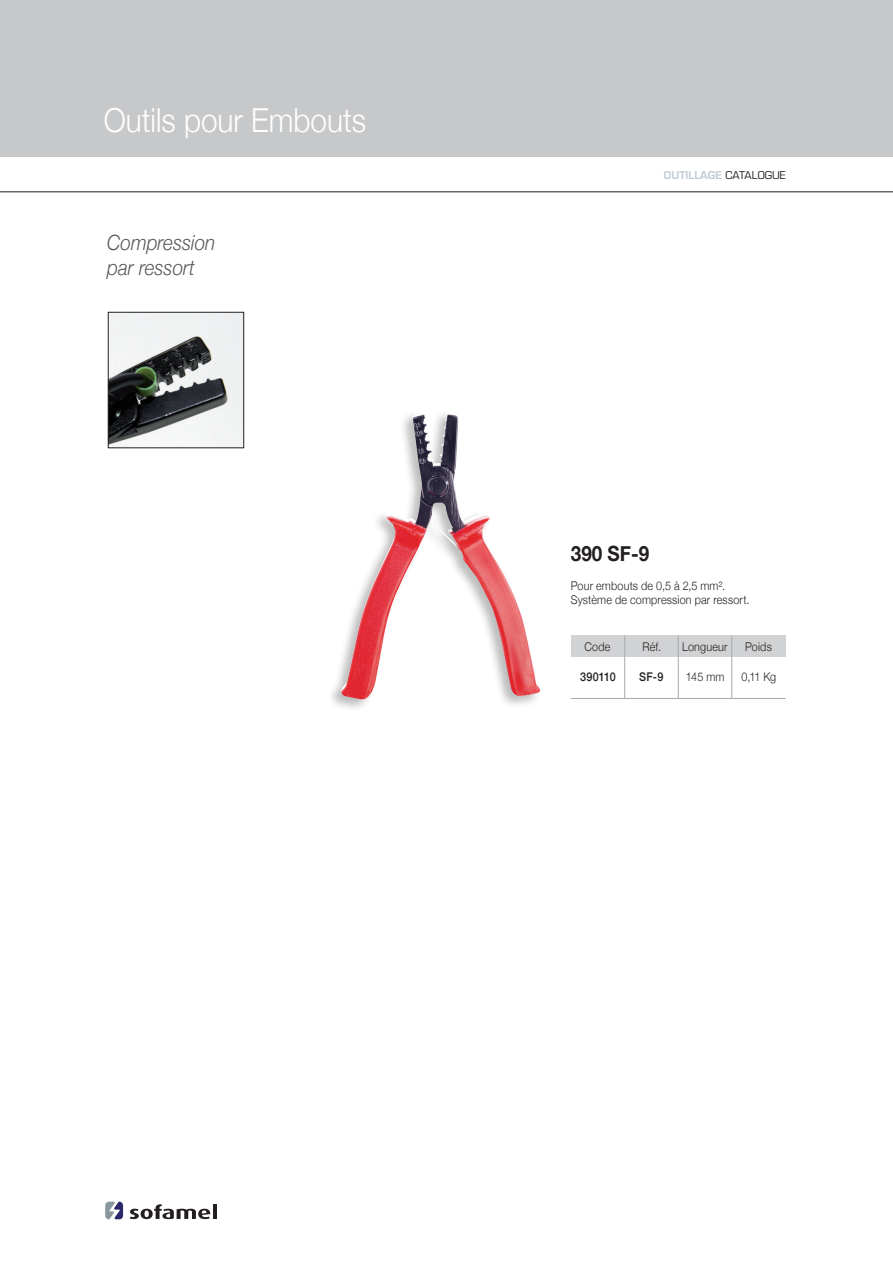
<style>
.page{position:relative;width:893px;height:1263px;background:#fff}
.page>*{position:absolute;margin:0;border:0;box-sizing:border-box;transform-origin:0 0}
.t1{font:300 33px "Helvetica Neue";color:#fff;scale:.9 1}
.t2{font:italic 300 21px/25.2px "Helvetica Neue";color:#57585a;scale:.9 1}
.t3{font:700 21px "Helvetica Neue";color:#231f20;scale:.9 1}
.t4{font:300 12px/14.4px "Helvetica Neue";letter-spacing:.015em;color:#231f20;scale:.9 1}
.t5{font:500 12px "Helvetica Neue";letter-spacing:.015em;color:#231f20;scale:.9 1}
.t6{font:600 10.5px "Eurostile";color:#c2ccd7}
.s1{font-weight:400;color:#231f20}
</style>
<div class="page">
<svg style="left:130px;top:1204px;width:80px;height:14px"></svg>
<hr style="left:213px;top:1203px;width:3px;height:15px;background:#231f20">
<svg style="left:105px;top:1201px;width:18px;height:18px"></svg>
<div style="left:0;top:0;width:893px;height:157px;background:#c7c8ca"></div>
<hr style="left:0;top:191px;width:893px;height:1px;background:#231f20">
<div style="left:571px;top:635px;width:214px;height:21px;background:#d1d2d4"></div>
<hr style="left:571px;top:698px;width:214px;height:1px;background:#a8a9ad">
<hr style="left:624px;top:635px;width:1px;height:63px;background:#a8a9ad">
<hr style="left:678px;top:635px;width:1px;height:63px;background:#a8a9ad">
<hr style="left:731px;top:635px;width:1px;height:63px;background:#a8a9ad">
<div style="left:327px;top:409px;width:214px;height:302px;background:#231f20;opacity:.3"></div>
<img style="left:341px;top:412px;width:199px;height:288px">
<img style="left:110px;top:314px;width:132px;height:132px">
<div style="left:108px;top:312px;width:136px;height:136px;border:1px solid #231f20"></div>
<h1 class="t1" style="left:104px;top:94px;width:293px">Outils pour Embouts</h1>
<h2 class="t2" style="left:107px;top:228px;width:122px">Compression par ressort</h2>
<p class="t6" style="left:664px;top:169px;width:123px">OUTILLAGE <span class="s1">CATALOGUE</span></p>
<h2 class="t3" style="left:571px;top:537px;width:89px">390 SF-9</h2>
<p class="t4" style="left:571px;top:577px;width:200px">Pour embouts de 0,5 à 2,5 mm².<br>Système de compression par ressort.</p>
<p class="t4" style="left:584px;top:638px;width:30px">Code</p>
<p class="t5" style="left:580px;top:667px;width:41px">390110</p>
<p class="t5" style="left:639px;top:667px;width:28px">SF-9</p>
<p class="t4" style="left:686px;top:668px;width:44px">145 mm</p>
<p class="t4" style="left:741px;top:668px;width:40px">0,11 Kg</p>
<p class="t4" style="left:642px;top:638px;width:22px">Réf.</p>
<p class="t4" style="left:682px;top:638px;width:52px">Longueur</p>
<p class="t4" style="left:745px;top:638px;width:31px">Poids</p>
</div>
